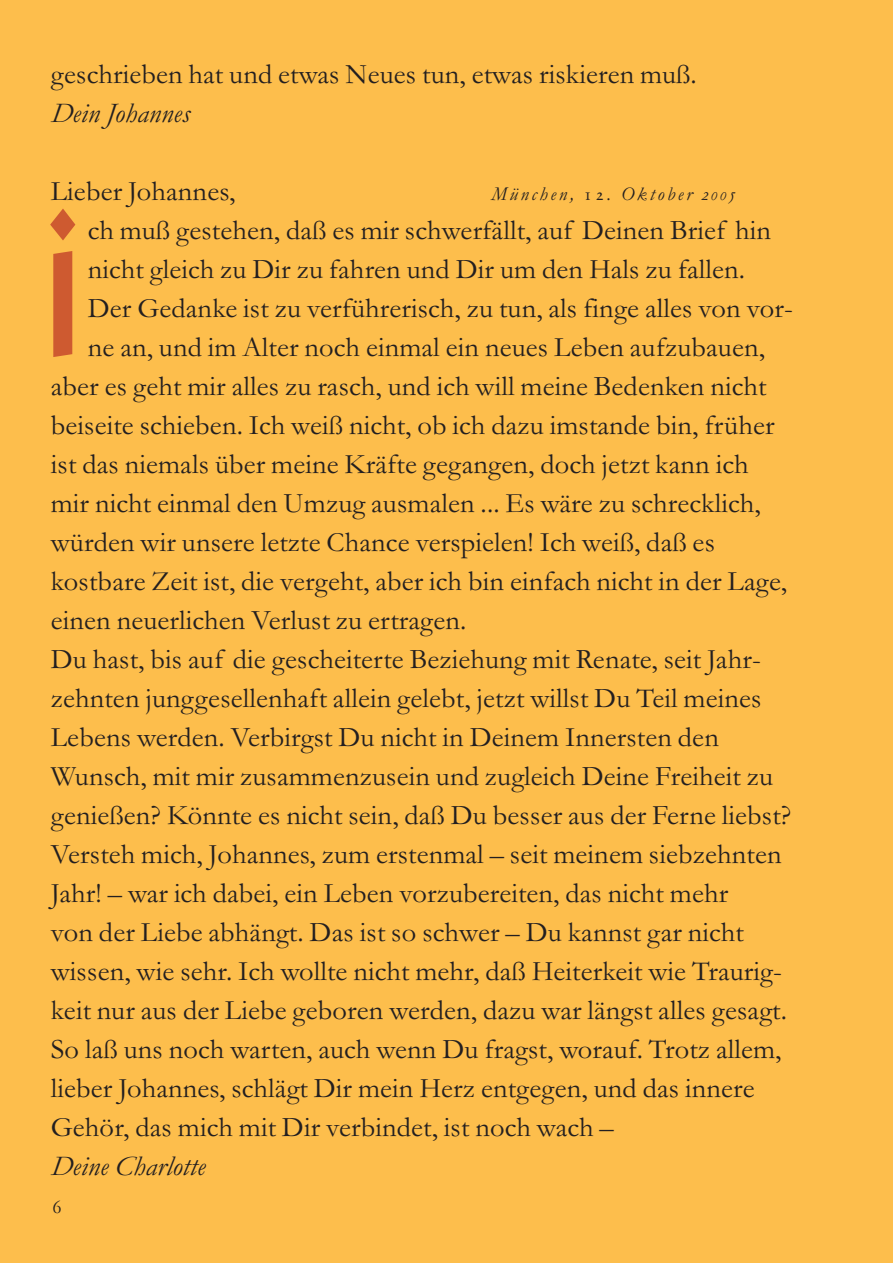
<style>
.page{position:relative;width:893px;height:1263px;background:#fff}
.page>*{position:absolute;margin:0;border:0;box-sizing:border-box;transform-origin:0 0}
.t1{font:500 206.25px "Kabel Itc T";color:#ce5a30}
.t2{font:28.5px "Garamond";letter-spacing:.005em;color:#231f20}
.t3{font:italic 28.5px "Garamond";letter-spacing:.005em;color:#231f20}
.t4{font:italic 19.5px "Garamond";letter-spacing:.14em;color:#231f20}
.t5{font:19.5px "Garamond";color:#231f20}
.s1{font-family:"Garamond Expert";font-style:normal}
.s2{font-family:"Garamond Expert"}
</style>
<div class="page">
<div style="left:0;top:0;width:892px;height:1263px;background:#fdbe4c"></div>
<p class="t2" style="left:51px;top:61px;width:647px">geschrieben hat und etwas Neues tun, etwas riskieren muß.</p>
<p class="t3" style="left:51px;top:101px;width:141px">Dein Johannes</p>
<p class="t2" style="left:51px;top:178px;width:186px">Lieber Johannes,</p>
<p class="t4" style="left:491px;top:186px;width:245px">München, <span class="s1">12</span>. Oktober <span class="s2">2005</span></p>
<h1 class="t1" style="left:39px;top:221px;width:49px">i</h1>
<p class="t2" style="left:88px;top:217px;width:684px">ch muß gestehen, daß es mir schwerfällt, auf Deinen Brief hin</p>
<p class="t2" style="left:88px;top:256px;width:659px">nicht gleich zu Dir zu fahren und Dir um den Hals zu fallen.</p>
<p class="t2" style="left:88px;top:295px;width:706px">Der Gedanke ist zu verführerisch, zu tun, als finge alles von vor-</p>
<p class="t2" style="left:88px;top:334px;width:678px">ne an, und im Alter noch einmal ein neues Leben aufzubauen,</p>
<p class="t2" style="left:51px;top:373px;width:717px">aber es geht mir alles zu rasch, und ich will meine Bedenken nicht</p>
<p class="t2" style="left:51px;top:412px;width:725px">beiseite schieben. Ich weiß nicht, ob ich dazu imstande bin, früher</p>
<p class="t2" style="left:51px;top:451px;width:699px">ist das niemals über meine Kräfte gegangen, doch jetzt kann ich</p>
<p class="t2" style="left:51px;top:490px;width:711px">mir nicht einmal den Umzug ausmalen ... Es wäre zu schrecklich,</p>
<p class="t2" style="left:51px;top:529px;width:665px">würden wir unsere letzte Chance verspielen! Ich weiß, daß es</p>
<p class="t2" style="left:51px;top:568px;width:737px">kostbare Zeit ist, die vergeht, aber ich bin einfach nicht in der Lage,</p>
<p class="t2" style="left:51px;top:607px;width:417px">einen neuerlichen Verlust zu ertragen.</p>
<p class="t2" style="left:51px;top:646px;width:711px">Du hast, bis auf die gescheiterte Beziehung mit Renate, seit Jahr-</p>
<p class="t2" style="left:51px;top:685px;width:712px">zehnten junggesellenhaft allein gelebt, jetzt willst Du Teil meines</p>
<p class="t2" style="left:51px;top:724px;width:669px">Lebens werden. Verbirgst Du nicht in Deinem Innersten den</p>
<p class="t2" style="left:51px;top:763px;width:723px">Wunsch, mit mir zusammenzusein und zugleich Deine Freiheit zu</p>
<p class="t2" style="left:51px;top:802px;width:742px">genießen? Könnte es nicht sein, daß Du besser aus der Ferne liebst?</p>
<p class="t2" style="left:51px;top:841px;width:732px">Versteh mich, Johannes, zum erstenmal – seit meinem siebzehnten</p>
<p class="t2" style="left:51px;top:880px;width:679px">Jahr! – war ich dabei, ein Leben vorzubereiten, das nicht mehr</p>
<p class="t2" style="left:51px;top:919px;width:694px">von der Liebe abhängt. Das ist so schwer – Du kannst gar nicht</p>
<p class="t2" style="left:51px;top:958px;width:732px">wissen, wie sehr. Ich wollte nicht mehr, daß Heiterkeit wie Traurig-</p>
<p class="t2" style="left:51px;top:997px;width:737px">keit nur aus der Liebe geboren werden, dazu war längst alles gesagt.</p>
<p class="t2" style="left:51px;top:1036px;width:732px">So laß uns noch warten, auch wenn Du fragst, worauf. Trotz allem,</p>
<p class="t2" style="left:51px;top:1075px;width:705px">lieber Johannes, schlägt Dir mein Herz entgegen, und das innere</p>
<p class="t2" style="left:51px;top:1114px;width:564px">Gehör, das mich mit Dir verbindet, ist noch wach –</p>
<p class="t3" style="left:51px;top:1154px;width:156px">Deine Charlotte</p>
<p class="t5" style="left:52px;top:1199px;width:11px">6</p>
</div>
